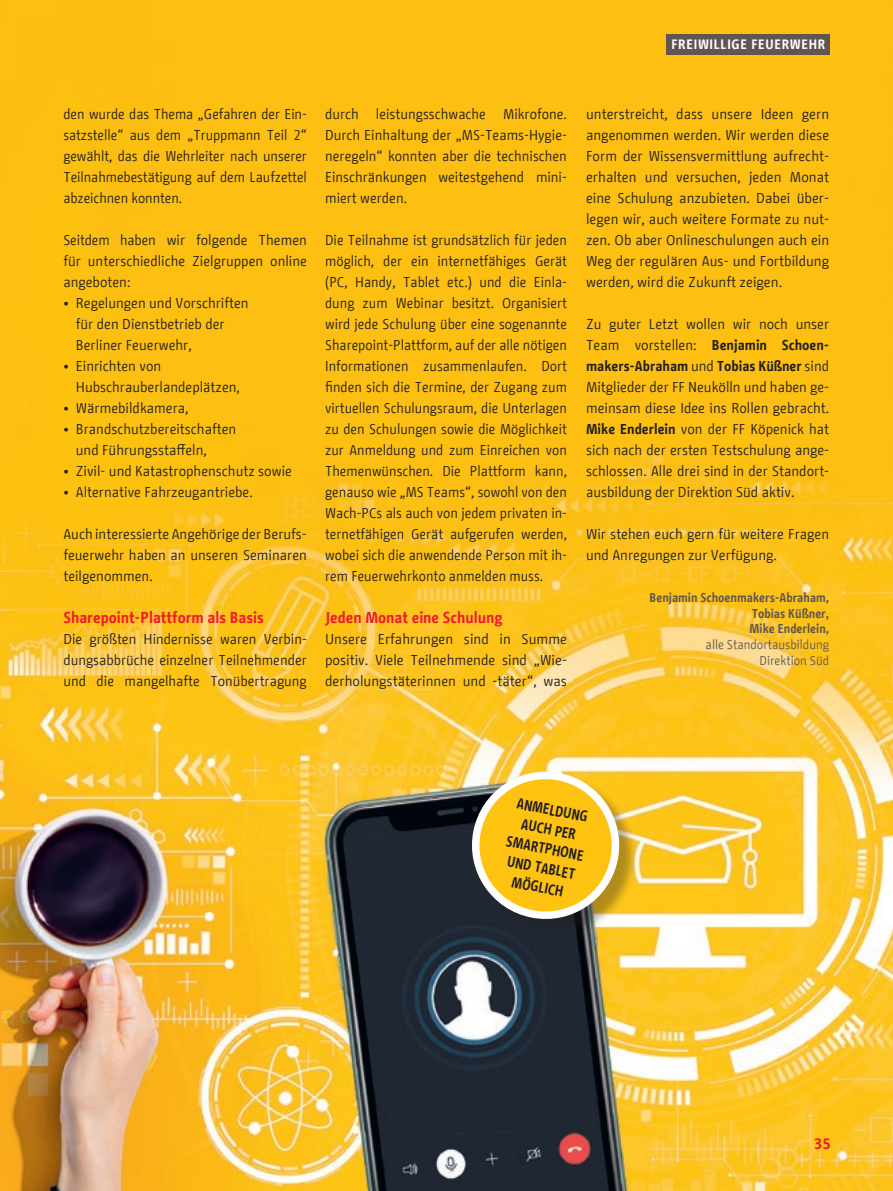
<style>
.page{position:relative;width:893px;height:1191px;background:#fff}
.page>*{position:absolute;margin:0;border:0;box-sizing:border-box;transform-origin:0 0}
.BFW_Zwischentitel{font:700 15.75px "BMF Change";color:#ee1b2d}
.BFW_Fliesstext{font:700 15px/19.5px "BMF Change";color:#231f20;text-align:center;scale:.89 1}
.t1{font:700 15px "BMF Change Letter";color:#ee1b2d}
.BFW_Fliesstext-2{font:14.25px/21px "BMF Change";color:#231f20;text-align:justify}
.t2{font:700 13.5px "BMF Change";letter-spacing:.05em;color:#fff}
.BFW_Autor{font:700 12.75px "BMF Change";color:#625551}
.BFW_Autor-2{font:12.75px/15.8px "BMF Change";color:#625551;text-align:right}
.s1{font-weight:700}
</style>
<div class="page">
<img style="left:0;top:0;width:893px;height:1191px">
<div style="left:474px;top:774px;width:164px;height:164px;background:#231f20;opacity:.35"></div>
<svg style="left:461px;top:760px;width:169px;height:162px"></svg>
<div style="left:667px;top:34px;width:163px;height:20px;background:#625551"></div>
<p class="t2" style="left:671px;top:34px;width:155px">FREIWILLIGE FEUERWEHR</p>
<p class="BFW_Fliesstext-2" style="left:63px;top:103px;width:245px">den wurde das Thema „Gefahren der Ein&shy;satzstelle“ aus dem „Truppmann Teil 2“ gewählt, das die Wehrleiter nach unserer Teilnahmebestätigung auf dem Laufzettel abzeichnen konnten.</p>
<p class="BFW_Fliesstext-2" style="left:63px;top:229px;width:245px">Seitdem haben wir folgende Themen für unterschiedliche Zielgruppen online angeboten:</p>
<p class="BFW_Fliesstext-2" style="left:76px;top:292px;width:174px;text-align:left;text-indent:-12px">• Regelungen und Vorschriften für den Dienstbetrieb der<br>Berliner Feuerwehr,</p>
<p class="BFW_Fliesstext-2" style="left:76px;top:355px;width:166px;text-indent:-12px">• Einrichten von<br>Hubschrauberlandeplätzen,</p>
<p class="BFW_Fliesstext-2" style="left:63px;top:397px;width:127px">• Wärmebildkamera,</p>
<p class="BFW_Fliesstext-2" style="left:76px;top:418px;width:162px;text-indent:-12px">• Brandschutzbereitschaften und Führungsstaffeln,</p>
<p class="BFW_Fliesstext-2" style="left:63px;top:460px;width:230px">• Zivil- und Katastrophenschutz sowie</p>
<p class="BFW_Fliesstext-2" style="left:63px;top:481px;width:191px">• Alternative Fahrzeugantriebe.</p>
<p class="BFW_Fliesstext-2" style="left:63px;top:523px;width:245px">Auch interessierte Angehörige der Berufs&shy;feuerwehr haben an unseren Seminaren teilgenommen.</p>
<h3 class="BFW_Zwischentitel" style="left:63px;top:606px;width:202px">Sharepoint-Plattform als Basis</h3>
<p class="BFW_Fliesstext-2" style="left:63px;top:628px;width:245px">Die größten Hindernisse waren Verbin&shy;dungsabbrüche einzelner Teilnehmender und die mangelhafte Tonübertragung</p>
<p class="BFW_Fliesstext-2" style="left:325px;top:103px;width:243px">durch leistungsschwache Mikrofone.<br>Durch Einhaltung der „MS-Teams-Hygie&shy;neregeln“ konnten aber die technischen Einschränkungen weitestgehend mini&shy;miert werden.</p>
<p class="BFW_Fliesstext-2" style="left:325px;top:229px;width:243px">Die Teilnahme ist grundsätzlich für jeden möglich, der ein internetfähiges Gerät (PC, Handy, Tablet etc.) und die Einla&shy;dung zum Webinar besitzt. Organisiert wird jede Schulung über eine sogenannte Sharepoint-Plattform, auf der alle nötigen Informationen zusammenlaufen. Dort finden sich die Termine, der Zugang zum virtuellen Schulungsraum, die Unterlagen zu den Schulungen sowie die Möglichkeit zur Anmeldung und zum Einreichen von Themenwünschen. Die Plattform kann, genauso wie „MS Teams“, sowohl von den Wach-PCs als auch von jedem privaten in&shy;ternetfähigen Gerät aufgerufen werden, wobei sich die anwendende Person mit ih&shy;rem Feuerwehrkonto anmelden muss.</p>
<h3 class="BFW_Zwischentitel" style="left:325px;top:606px;width:179px">Jeden Monat eine Schulung</h3>
<p class="BFW_Fliesstext-2" style="left:325px;top:628px;width:243px">Unsere Erfahrungen sind in Summe positiv. Viele Teilnehmende sind „Wie&shy;derholungstäterinnen und -täter“, was</p>
<p class="BFW_Fliesstext-2" style="left:586px;top:103px;width:245px">unterstreicht, dass unsere Ideen gern angenommen werden. Wir werden diese Form der Wissensvermittlung aufrecht&shy;erhalten und versuchen, jeden Monat eine Schulung anzubieten. Dabei über&shy;legen wir, auch weitere Formate zu nut&shy;zen. Ob aber Onlineschulungen auch ein Weg der regulären Aus- und Fortbildung werden, wird die Zukunft zeigen.</p>
<p class="BFW_Fliesstext-2" style="left:586px;top:313px;width:245px;text-align:left">Zu guter Letzt wollen wir noch unser Team vorstellen: <span class="s1">Benjamin Schoen&shy;makers-Abraham</span> und <span class="s1">Tobias Küßner</span> sind Mitglieder der FF Neukölln und haben ge&shy;meinsam diese Idee ins Rollen gebracht.<br><span class="s1">Mike Enderlein</span> von der FF Köpenick hat sich nach der ersten Testschulung ange&shy;schlossen. Alle drei sind in der Standort&shy;ausbildung der Direktion Süd aktiv.</p>
<p class="BFW_Fliesstext-2" style="left:586px;top:523px;width:245px">Wir stehen euch gern für weitere Fragen und Anregungen zur Verfügung.</p>
<p class="BFW_Autor" style="left:650px;top:588px;width:181px">Benjamin Schoenmakers-Abraham,</p>
<p class="BFW_Autor" style="left:752px;top:604px;width:79px">Tobias Küßner,</p>
<p class="BFW_Autor" style="left:750px;top:620px;width:81px">Mike Enderlein,</p>
<p class="BFW_Autor-2" style="left:706px;top:637px;width:125px">alle Standortausbildung<br>Direktion Süd</p>
<p class="BFW_Fliesstext" style="left:516px;top:793px;width:89px;rotate:11deg">ANMELDUNG<br>AUCH PER<br>SMARTPHONE<br>UND TABLET<br>MÖGLICH</p>
<p class="t1" style="left:814px;top:1133px;width:18px">35</p>
</div>
